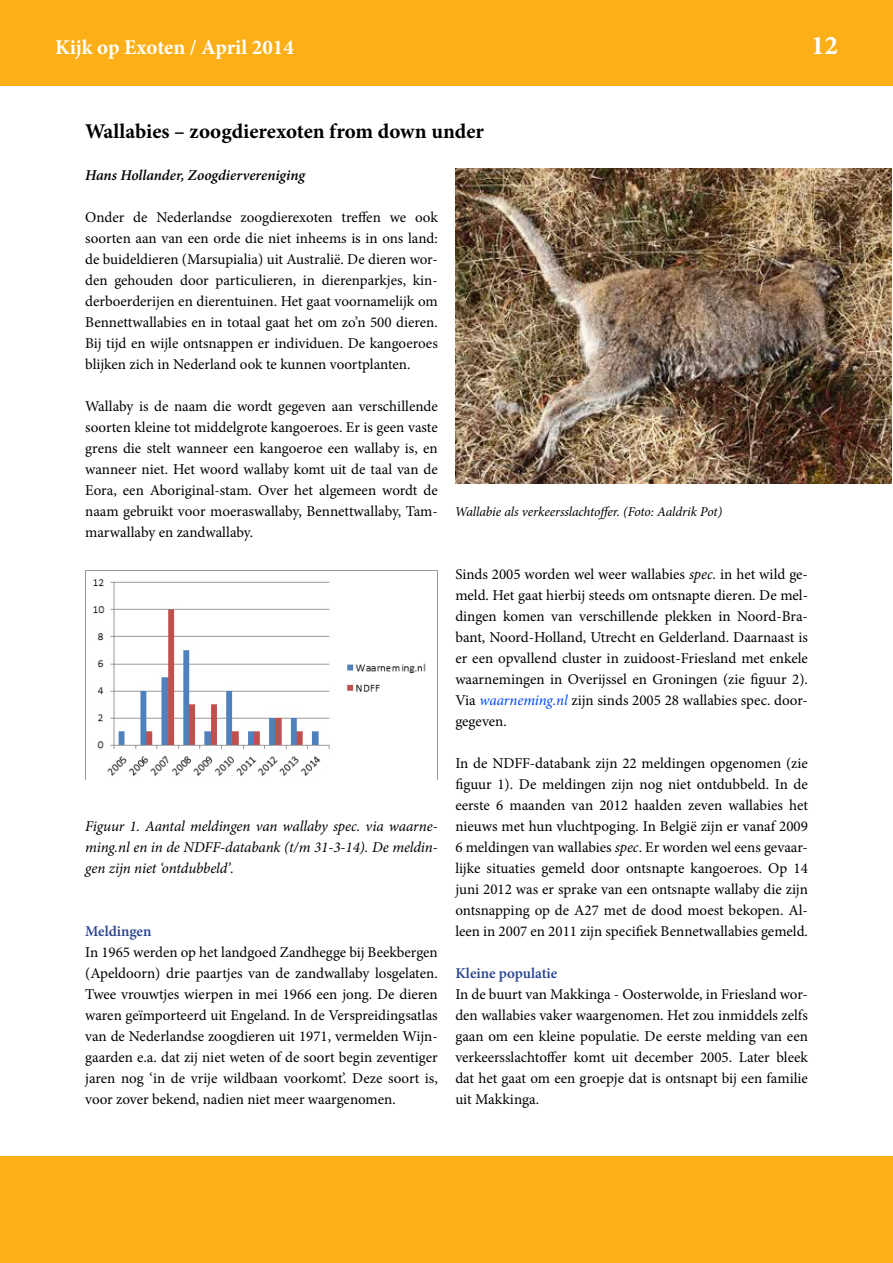
<style>
.page{position:relative;width:893px;height:1263px;background:#fff}
.page>*{position:absolute;margin:0;border:0;box-sizing:border-box;transform-origin:0 0}
.t1{font:700 27px "Minion Pro";color:#fff}
.t2{font:700 21px "Minion Pro";color:#000}
.t3{font:700 21px "Minion Pro";letter-spacing:-.005em;color:#fff}
.t4{font:15px/21px "Minion Pro";color:#000;text-align:justify}
.t5{font:italic 15px/21px "Minion Pro";letter-spacing:-.01em;color:#000;text-align:justify}
.t6{font:italic 600 15px "Minion Pro";color:#000}
.t7{font:600 15px "Minion Pro";color:#25408f}
.t8{font:italic 13.5px "Minion Pro";letter-spacing:-.01em;color:#000}
.s1{font-style:italic}
.s2{font-style:italic;color:#004aff}
</style>
<div class="page">
<div style="left:0;top:1157px;width:893px;height:106px;background:#fcaf17"></div>
<div style="left:0;top:0;width:893px;height:85px;background:#fcaf17"></div>
<img style="left:456px;top:168px;width:436px;height:315px">
<img style="left:85px;top:570px;width:353px;height:209px">
<h2 class="t3" style="left:55px;top:32px;width:240px">Kijk op Exoten / April 2014</h2>
<h1 class="t1" style="left:811px;top:26px;width:28px">12</h1>
<h2 class="t2" style="left:85px;top:116px;width:400px">Wallabies – zoogdierexoten from down under</h2>
<p class="t6" style="left:85px;top:165px;width:221px">Hans Hollander, Zoogdiervereniging</p>
<p class="t4" style="left:85px;top:207px;width:354px">Onder de Nederlandse zoogdierexoten treffen we ook soorten aan van een orde die niet inheems is in ons land: de buideldieren (Marsupialia) uit Australië. De dieren wor&shy;den gehouden door particulieren, in dierenparkjes, kin&shy;derboerderijen en dierentuinen. Het gaat voornamelijk om Bennettwallabies en in totaal gaat het om zo’n 500 dieren.<br>Bij tijd en wijle ontsnappen er individuen. De kangoeroes blijken zich in Nederland ook te kunnen voortplanten.</p>
<p class="t4" style="left:85px;top:396px;width:354px">Wallaby is de naam die wordt gegeven aan verschillende soorten kleine tot middelgrote kangoeroes. Er is geen vaste grens die stelt wanneer een kangoeroe een wallaby is, en wanneer niet. Het woord wallaby komt uit de taal van de Eora, een Aboriginal-stam. Over het algemeen wordt de naam gebruikt voor moeraswallaby, Bennettwallaby, Tam&shy;marwallaby en zandwallaby.</p>
<p class="t8" style="left:455px;top:502px;width:269px">Wallabie als verkeersslachtoffer. (Foto: Aaldrik Pot)</p>
<p class="t5" style="left:85px;top:816px;width:354px">Figuur 1. Aantal meldingen van wallaby spec. via waarne&shy;ming.nl en in de NDFF-databank (t/m 31-3-14). De meldin&shy;gen zijn niet ‘ontdubbeld’.</p>
<p class="t7" style="left:85px;top:921px;width:68px">Meldingen</p>
<p class="t4" style="left:85px;top:942px;width:354px">In 1965 werden op het landgoed Zandhegge bij Beekbergen (Apeldoorn) drie paartjes van de zandwallaby losgelaten.<br>Twee vrouwtjes wierpen in mei 1966 een jong. De dieren waren geïmporteerd uit Engeland. In de Verspreidingsatlas van de Nederlandse zoogdieren uit 1971, vermelden Wijn&shy;gaarden e.a. dat zij niet weten of de soort begin zeventiger jaren nog ‘in de vrije wildbaan voorkomt’. Deze soort is, voor zover bekend, nadien niet meer waargenomen.</p>
<p class="t4" style="left:455px;top:564px;width:354px">Sinds 2005 worden wel weer wallabies <span class="s1">spec.</span> in het wild ge&shy;meld. Het gaat hierbij steeds om ontsnapte dieren. De mel&shy;dingen komen van verschillende plekken in Noord-Bra&shy;bant, Noord-Holland, Utrecht en Gelderland. Daarnaast is er een opvallend cluster in zuidoost-Friesland met enkele waarnemingen in Overijssel en Groningen (zie figuur 2).<br>Via <span class="s2">waarneming.nl</span> zijn sinds 2005 28 wallabies spec. door&shy;gegeven.</p>
<p class="t4" style="left:455px;top:753px;width:354px">In de NDFF-databank zijn 22 meldingen opgenomen (zie figuur 1). De meldingen zijn nog niet ontdubbeld. In de eerste 6 maanden van 2012 haalden zeven wallabies het nieuws met hun vluchtpoging. In België zijn er vanaf 2009<br>6 meldingen van wallabies <span class="s1">spec</span>. Er worden wel eens gevaar&shy;lijke situaties gemeld door ontsnapte kangoeroes. Op 14 juni 2012 was er sprake van een ontsnapte wallaby die zijn ontsnapping op de A27 met de dood moest bekopen. Al&shy;leen in 2007 en 2011 zijn specifiek Bennetwallabies gemeld.</p>
<p class="t7" style="left:455px;top:963px;width:104px">Kleine populatie</p>
<p class="t4" style="left:455px;top:984px;width:354px">In de buurt van Makkinga - Oosterwolde, in Friesland wor&shy;den wallabies vaker waargenomen. Het zou inmiddels zelfs gaan om een kleine populatie. De eerste melding van een verkeersslachtoffer komt uit december 2005. Later bleek dat het gaat om een groepje dat is ontsnapt bij een familie uit Makkinga.</p>
</div>
